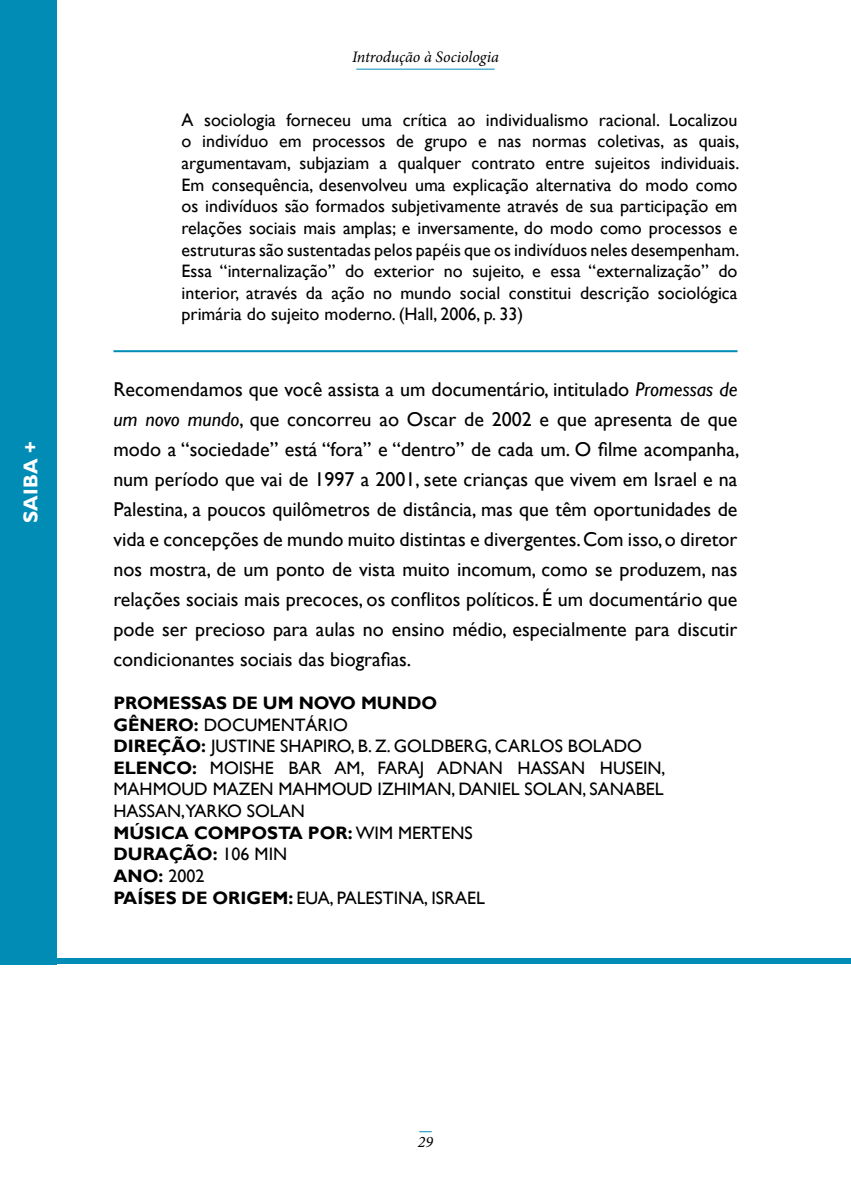
<style>
.page{position:relative;width:851px;height:1191px;background:#fff}
.page>*{position:absolute;margin:0;border:0;box-sizing:border-box;transform-origin:0 0}
.t1{font:20px/30px "Gill Sans";color:#000;text-align:justify}
.t2{font:700 20px "Gill Sans";color:#fff}
.t3{font:18px/21.6px "Gill Sans";color:#000;text-align:justify}
.t4{font:italic 16px "Minion Pro";letter-spacing:-.005em;color:#000}
.s1{font-style:italic}
.s2{font-weight:700}
</style>
<div class="page">
<svg style="left:419px;top:1131px;width:12px;height:1px"></svg>
<hr style="left:356px;top:69px;width:138px;height:1px;background:#018cb6">
<div style="left:0;top:0;width:57px;height:964px;background:#018cb6"></div>
<div style="left:55px;top:958px;width:795px;height:6px;background:#018cb6"></div>
<hr style="left:113px;top:350px;width:624px;height:2px;background:#018cb6">
<p class="t2" style="left:19px;top:522px;width:83px;rotate:-90deg">SAIBA +</p>
<p class="t4" style="left:352px;top:46px;width:148px">Introdução à Sociologia</p>
<p class="t3" style="left:181px;top:109px;width:559px">A sociologia forneceu uma crítica ao individualismo racional. Localizou o indivíduo em processos de grupo e nas normas coletivas, as quais, argumentavam, subjaziam a qualquer contrato entre sujeitos individuais.<br>Em consequência, desenvolveu uma explicação alternativa do modo como os indivíduos são formados subjetivamente através de sua participação em relações sociais mais amplas; e inversamente, do modo como processos e estruturas são sustentadas pelos papéis que os indivíduos neles desempenham.<br>Essa “internalização” do exterior no sujeito, e essa “externalização” do interior, através da ação no mundo social constitui descrição sociológica primária do sujeito moderno. (Hall, 2006, p. 33)</p>
<p class="t1" style="left:113px;top:374px;width:627px">Recomendamos que você assista a um documentário, intitulado <span class="s1">Promessas de um novo mundo</span>, que concorreu ao Oscar de 2002 e que apresenta de que modo a “sociedade” está “fora” e “dentro” de cada um. O filme acompanha, num período que vai de 1997 a 2001, sete crianças que vivem em Israel e na Palestina, a poucos quilômetros de distância, mas que têm oportunidades de vida e concepções de mundo muito distintas e divergentes. Com isso, o diretor nos mostra, de um ponto de vista muito incomum, como se produzem, nas relações sociais mais precoces, os conflitos políticos. É um documentário que pode ser precioso para aulas no ensino médio, especialmente para discutir condicionantes sociais das biografias.</p>
<p class="t3" style="left:113px;top:692px;width:553px;text-align:left"><span class="s2">PROMESSAS DE UM NOVO MUNDO<br>GÊNERO:</span> DOCUMENTÁRIO<br><span class="s2">DIREÇÃO:</span> JUSTINE SHAPIRO, B. Z. GOLDBERG, CARLOS BOLADO<br><span class="s2">ELENCO:</span> MOISHE BAR AM, FARAJ ADNAN HASSAN HUSEIN,<br>MAHMOUD MAZEN MAHMOUD IZHIMAN, DANIEL SOLAN, SANABEL<br>HASSAN,YARKO SOLAN<br><span class="s2">MÚSICA COMPOSTA POR:</span> WIM MERTENS<br><span class="s2">DURAÇÃO:</span> 106 MIN<br><span class="s2">ANO:</span> 2002<br><span class="s2">PAÍSES DE ORIGEM:</span> EUA, PALESTINA, ISRAEL</p>
<p class="t4" style="left:418px;top:1131px;width:17px">29</p>
</div>
